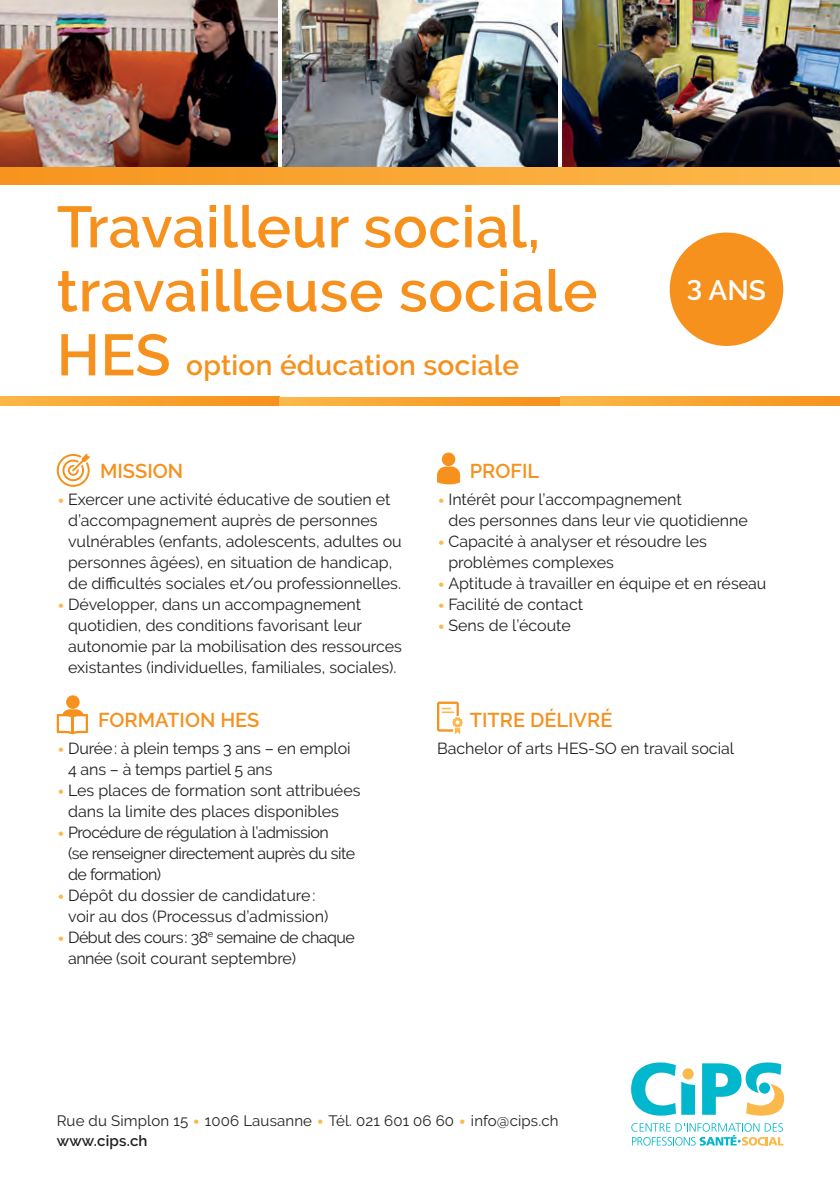
<style>
.page{position:relative;width:840px;height:1191px;background:#fff}
.page>*{position:absolute;margin:0;border:0;box-sizing:border-box;transform-origin:0 0}
.t1{font:600 58px "Raleway";letter-spacing:.01em;color:#f6911e}
.t2{font:600 28px "Raleway";letter-spacing:.01em;color:#f6911e}
.t3{font:600 28px "Raleway";color:#fff}
.t4{font:600 20px "Raleway";color:#f6911e}
.t5{font:16px/21px "Raleway";color:#231f20}
.t6{font:16px/21px "Raleway";letter-spacing:-.03em;color:#231f20}
.t7{font:15px "Raleway";letter-spacing:.01em;color:#231f20}
.t8{font:600 15px "Raleway";letter-spacing:.01em;color:#231f20}
.s1{font-size:58px}
.s2{font-size:24px;color:#fcb94b}
</style>
<div class="page">
<img style="left:0;top:0;width:839px;height:168px">
<hr style="left:278px;top:0;width:4px;height:168px;background:#fff">
<svg style="left:557px;top:0;width:4px;height:168px"></svg>
<div style="left:0;top:168px;width:839px;height:17px;background:linear-gradient(to right,#f7941d,#fdba4c)"></div>
<svg style="left:631px;top:1062px;width:44px;height:53px"></svg>
<svg style="left:681px;top:1081px;width:13px;height:33px"></svg>
<svg style="left:702px;top:1062px;width:81px;height:53px"></svg>
<div style="left:682px;top:1068px;width:11px;height:11px;background:#fcb94b;border-radius:50%"></div>
<div style="left:758px;top:1082px;width:11px;height:11px;background:#00b7ce;border-radius:50%"></div>
<svg style="left:631px;top:1123px;width:152px;height:22px"></svg>
<svg style="left:0;top:397px;width:280px;height:8px;background:#f9a330"></svg>
<svg style="left:280px;top:397px;width:279px;height:8px;background:#f9a432"></svg>
<svg style="left:559px;top:397px;width:280px;height:8px;background:#f9a533"></svg>
<div style="left:669px;top:232px;width:113px;height:114px;background:#f6911e;border-radius:50%"></div>
<svg style="left:57px;top:453px;width:33px;height:34px"></svg>
<svg style="left:437px;top:452px;width:23px;height:32px"></svg>
<svg style="left:437px;top:701px;width:25px;height:33px"></svg>
<svg style="left:57px;top:695px;width:31px;height:39px"></svg>
<p class="t1" style="left:57px;top:194px;width:484px">Travailleur social,</p>
<p class="t1" style="left:57px;top:258px;width:542px">travailleuse sociale</p>
<p class="t2" style="left:57px;top:349px;width:463px"><span class="s1">HES</span> option éducation sociale</p>
<p class="t3" style="left:686px;top:274px;width:80px">3 ANS</p>
<p class="t4" style="left:100px;top:459px;width:85px">MISSION</p>
<p class="t5" style="left:68px;top:489px;width:335px;text-indent:-11px"><span class="s2">•</span> Exercer une activité éducative de soutien et d’accompagnement auprès de personnes vulnérables (enfants, adolescents, adultes ou personnes âgées), en situation de handicap, de difficultés sociales et/ou professionnelles.</p>
<p class="t5" style="left:68px;top:594px;width:335px;text-indent:-11px"><span class="s2">•</span> Développer, dans un accompagnement quotidien, des conditions favorisant leur autonomie par la mobilisation des ressources existantes (individuelles, familiales, sociales).</p>
<p class="t4" style="left:98px;top:708px;width:162px">FORMATION HES</p>
<p class="t5" style="left:68px;top:737px;width:284px;text-indent:-11px"><span class="s2">•</span> Durée: à plein temps 3 ans – en emploi<br>4 ans – à temps partiel 5 ans</p>
<p class="t5" style="left:68px;top:779px;width:294px;text-indent:-11px"><span class="s2">•</span> Les places de formation sont attribuées dans la limite des places disponibles</p>
<p class="t6" style="left:68px;top:821px;width:288px;text-indent:-11px"><span class="s2">•</span> Procédure de régulation à l’admission<br>(se renseigner directement auprès du site de formation)</p>
<p class="t5" style="left:68px;top:884px;width:262px;text-indent:-11px"><span class="s2">•</span> Dépôt du dossier de candidature: voir au dos (Processus d’admission)</p>
<p class="t6" style="left:68px;top:926px;width:288px;text-indent:-11px"><span class="s2">•</span> Début des cours: 38<sup>e</sup> semaine de chaque année (soit courant septembre)</p>
<p class="t4" style="left:469px;top:459px;width:71px">PROFIL</p>
<p class="t5" style="left:448px;top:489px;width:301px;text-indent:-11px"><span class="s2">•</span> Intérêt pour l’accompagnement<br>des personnes dans leur vie quotidienne</p>
<p class="t5" style="left:448px;top:531px;width:260px;text-indent:-11px"><span class="s2">•</span> Capacité à analyser et résoudre les problèmes complexes</p>
<p class="t5" style="left:437px;top:573px;width:331px"><span class="s2">•</span> Aptitude à travailler en équipe et en réseau</p>
<p class="t5" style="left:437px;top:594px;width:147px"><span class="s2">•</span> Facilité de contact</p>
<p class="t5" style="left:437px;top:615px;width:135px"><span class="s2">•</span> Sens de l’écoute</p>
<p class="t4" style="left:469px;top:708px;width:144px">TITRE DÉLIVRÉ</p>
<p class="t5" style="left:437px;top:737px;width:298px">Bachelor of arts HES-SO en travail social</p>
<p class="t7" style="left:57px;top:1111px;width:503px">Rue du Simplon 15 <span class="s2">•</span> 1006 Lausanne <span class="s2">•</span> Tél. 021 601 06 60 <span class="s2">•</span> info@cips.ch</p>
<p class="t8" style="left:57px;top:1131px;width:92px">www.cips.ch</p>
</div>
